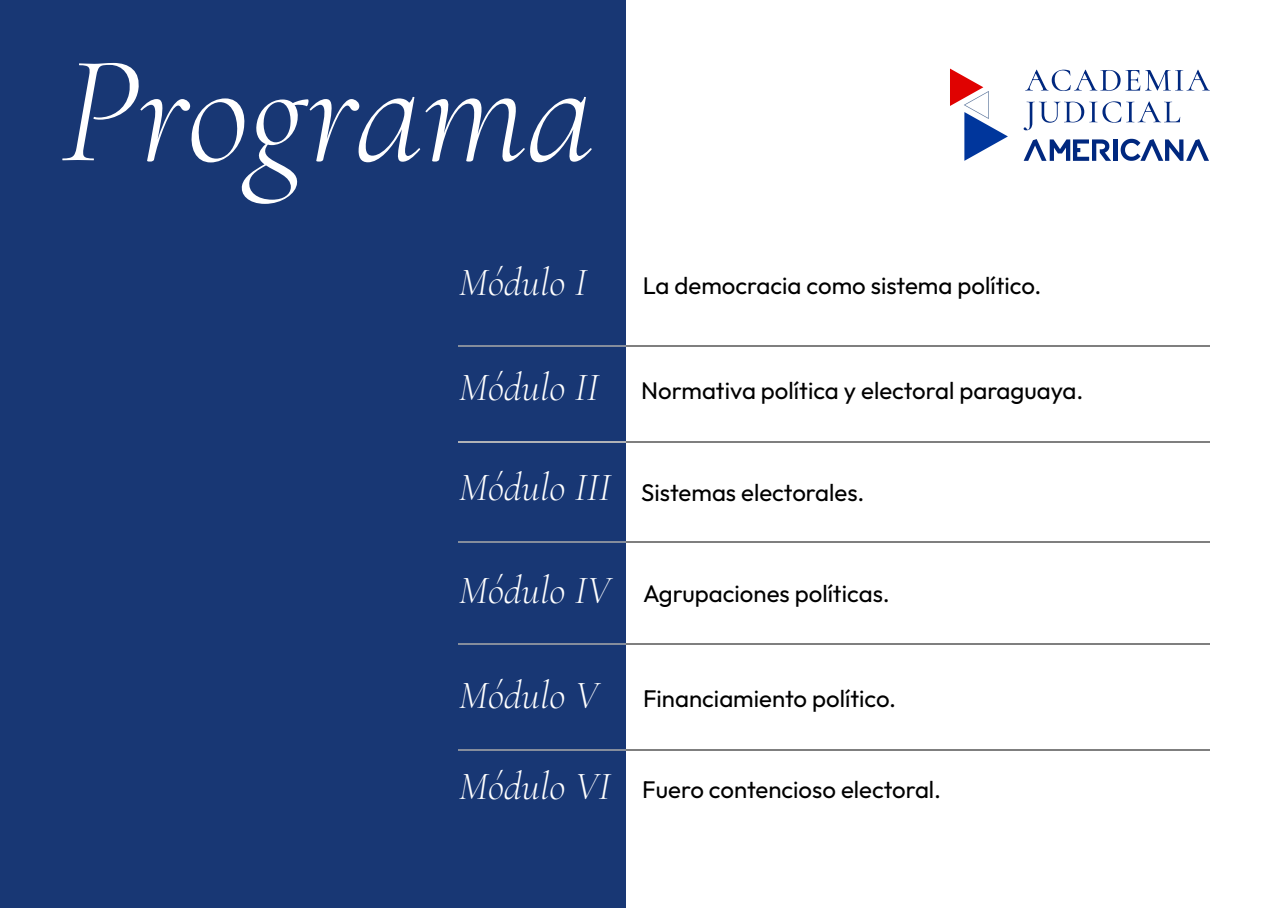
<style>
.page{position:relative;width:1280px;height:908px;background:#fff}
.page>*{position:absolute;margin:0;border:0;box-sizing:border-box;transform-origin:0 0}
.t1{font:italic 300 155px "Cormorant";color:#fff}
.t2{font:italic 300 40px "Cormorant";color:#fff}
.t3{font:24px "Outfit";color:#000}
.s1{font-family:"Cormorant";font-weight:300;font-style:italic;font-size:40px;color:#fff}
</style>
<div class="page">
<div style="left:0;top:0;width:626px;height:908px;background:#183774"></div>
<hr style="left:458px;top:346px;width:752px;height:1px;background:#000">
<hr style="left:458px;top:346px;width:168px;height:1px;background:#fff">
<hr style="left:458px;top:442px;width:752px;height:1px;background:#000">
<hr style="left:458px;top:542px;width:752px;height:1px;background:#000">
<hr style="left:458px;top:644px;width:752px;height:1px;background:#000">
<hr style="left:458px;top:750px;width:752px;height:1px;background:#000">
<hr style="left:458px;top:442px;width:168px;height:1px;background:#fff">
<hr style="left:458px;top:542px;width:168px;height:1px;background:#fff">
<hr style="left:458px;top:644px;width:168px;height:1px;background:#fff">
<hr style="left:458px;top:750px;width:168px;height:1px;background:#fff">
<div style="left:1113px;top:140px;width:5px;height:21px;background:#00287f"></div>
<svg style="left:1024px;top:139px;width:87px;height:22px"></svg>
<svg style="left:1121px;top:139px;width:88px;height:22px"></svg>
<svg style="left:1025px;top:70px;width:185px;height:21px"></svg>
<svg style="left:1024px;top:101px;width:156px;height:29px"></svg>
<svg style="left:950px;top:69px;width:58px;height:92px"></svg>
<h1 class="t1" style="left:61px;top:20px;width:535px">Programa</h1>
<h2 class="t2" style="left:459px;top:259px;width:129px">Módulo I</h2>
<p class="t3" style="left:643px;top:271px;width:400px">La democracia como sistema político.</p>
<p class="t3" style="left:459px;top:375px;width:626px"><span class="s1">Módulo II</span> Normativa política y electoral paraguaya.</p>
<p class="t3" style="left:459px;top:477px;width:407px"><span class="s1">Módulo III</span> Sistemas electorales.</p>
<p class="t3" style="left:459px;top:579px;width:433px"><span class="s1">Módulo IV</span> Agrupaciones políticas.</p>
<p class="t3" style="left:459px;top:684px;width:439px"><span class="s1">Módulo V</span> Financiamiento político.</p>
<p class="t3" style="left:459px;top:775px;width:484px"><span class="s1">Módulo VI</span> Fuero contencioso electoral.</p>
</div>
